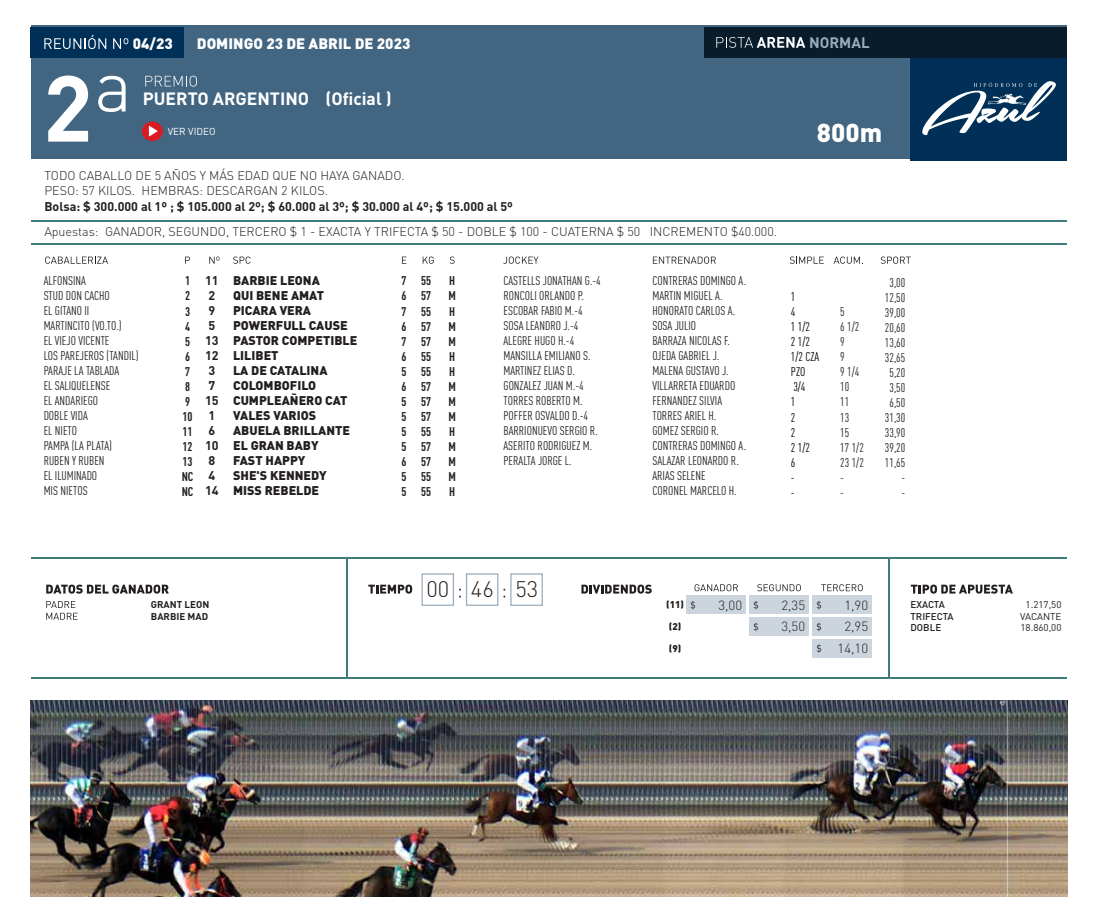
<style>
.page{position:relative;width:1098px;height:922px;background:#fff}
.page>*{position:absolute;margin:0;border:0;box-sizing:border-box;transform-origin:0 0}
.t1{font:700 92px "DIN Pro";color:#fff}
.t2{font:900 25.62px "DIN Pro";color:#fff}
.t3{font:300 22.25px "DIN Pro";color:#231f20}
.t4{font:700 17.62px "DIN Pro";color:#fff}
.t5{font:900 15px "DIN Pro";color:#fff}
.t6{font:700 15px "DIN Pro";color:#99acbc}
.t7{font:300 13.25px "DIN Pro";color:#231f20}
.t8{font:12.5px/15px "FFDIN Pro Cond";color:#231f20}
.t9{font:900 12.5px/15px "DIN Pro";color:#231f20}
.t10{font:300 12.5px/15px "DIN Pro";color:#231f20}
.t11{font:700 12.5px/15px "DIN Pro";color:#231f20}
.t12{font:700 12.5px/15px "FFDIN Pro Cond";color:#231f20;text-align:justify}
.t13{font:12.5px/15px "FFDIN Pro Cond";color:#000}
.t14{font:10px "DIN Pro";color:#fff}
.t15{font:9.75px/11.8px "DIN Pro";color:#231f20;text-align:center}
.t16{font:500 9.75px/11.8px "DIN Pro";color:#231f20}
.t17{font:700 9.75px/11.8px "DIN Pro";color:#231f20}
.t18{font:900 9.75px "DIN Pro";color:#231f20}
</style>
<div class="page">
<div style="left:31px;top:25px;width:1035px;height:134px;background:#426682"></div>
<div style="left:910px;top:27px;width:156px;height:134px;background:#003057"></div>
<div style="left:31px;top:27px;width:153px;height:30px;background:#003057"></div>
<div style="left:704px;top:27px;width:362px;height:30px;background:#081c2c"></div>
<hr style="left:31px;top:557px;width:1035px;height:2px;background:#3f7c7d">
<hr style="left:31px;top:677px;width:1035px;height:1px;background:#3f7c7d">
<hr style="left:347px;top:557px;width:1px;height:121px;background:#3f7c7d">
<hr style="left:888px;top:557px;width:2px;height:121px;background:#3f7c7d">
<div style="left:421px;top:573px;width:33px;height:32px;border:1px solid #99acbc"></div>
<div style="left:466px;top:573px;width:32px;height:32px;border:1px solid #99acbc"></div>
<div style="left:510px;top:573px;width:33px;height:32px;border:1px solid #99acbc"></div>
<hr style="left:31px;top:220px;width:1035px;height:1px;background:#3f7c7d">
<hr style="left:31px;top:243px;width:1035px;height:1px;background:#3f7c7d">
<svg style="left:44px;top:35px;width:62px;height:14px"></svg>
<svg style="left:113px;top:38px;width:15px;height:11px"></svg>
<svg style="left:716px;top:37px;width:89px;height:11px"></svg>
<svg style="left:98px;top:76px;width:28px;height:36px"></svg>
<svg style="left:145px;top:76px;width:52px;height:11px"></svg>
<svg style="left:45px;top:256px;width:63px;height:8px"></svg>
<svg style="left:233px;top:256px;width:17px;height:8px"></svg>
<svg style="left:503px;top:256px;width:35px;height:8px"></svg>
<svg style="left:653px;top:256px;width:63px;height:8px"></svg>
<svg style="left:790px;top:256px;width:33px;height:8px"></svg>
<svg style="left:880px;top:256px;width:30px;height:8px"></svg>
<svg style="left:833px;top:256px;width:27px;height:8px"></svg>
<svg style="left:185px;top:256px;width:5px;height:8px"></svg>
<svg style="left:402px;top:256px;width:4px;height:8px"></svg>
<svg style="left:422px;top:256px;width:12px;height:8px"></svg>
<svg style="left:450px;top:256px;width:4px;height:8px"></svg>
<svg style="left:209px;top:256px;width:10px;height:8px"></svg>
<svg style="left:368px;top:584px;width:44px;height:9px"></svg>
<svg style="left:46px;top:584px;width:123px;height:9px"></svg>
<svg style="left:581px;top:584px;width:70px;height:9px"></svg>
<svg style="left:910px;top:584px;width:102px;height:9px"></svg>
<svg style="left:694px;top:584px;width:44px;height:7px"></svg>
<svg style="left:757px;top:584px;width:43px;height:7px"></svg>
<svg style="left:821px;top:584px;width:41px;height:7px"></svg>
<div style="left:686px;top:595px;width:59px;height:19px;background:#ccd5dd"></div>
<svg style="left:690px;top:601px;width:5px;height:8px"></svg>
<div style="left:749px;top:595px;width:59px;height:19px;background:#ccd5dd"></div>
<svg style="left:753px;top:601px;width:5px;height:8px"></svg>
<div style="left:812px;top:595px;width:59px;height:19px;background:#ccd5dd"></div>
<svg style="left:816px;top:601px;width:5px;height:8px"></svg>
<div style="left:749px;top:617px;width:59px;height:19px;background:#ccd5dd"></div>
<svg style="left:753px;top:622px;width:5px;height:9px"></svg>
<div style="left:812px;top:617px;width:59px;height:19px;background:#ccd5dd"></div>
<svg style="left:816px;top:622px;width:5px;height:9px"></svg>
<div style="left:812px;top:639px;width:59px;height:18px;background:#ccd5dd"></div>
<svg style="left:816px;top:644px;width:5px;height:8px"></svg>
<svg style="left:46px;top:601px;width:32px;height:18px"></svg>
<svg style="left:922px;top:81px;width:133px;height:54px"></svg>
<img style="left:31px;top:700px;width:1036px;height:196px">
<div style="left:142px;top:122px;width:21px;height:19px;background:#db1b24;border-radius:50%"></div>
<svg style="left:149px;top:126px;width:9px;height:10px"></svg>
<h1 class="t1" style="left:43px;top:46px;width:51px">2</h1>
<p class="t5" style="left:133px;top:33px;width:41px">04/23</p>
<p class="t6" style="left:809px;top:32px;width:62px">NORMAL</p>
<p class="t5" style="left:197px;top:33px;width:215px">DOMINGO 23 DE ABRIL DE 2023</p>
<h3 class="t4" style="left:143px;top:87px;width:250px">PUERTO ARGENTINO (Oficial )</h3>
<p class="t14" style="left:168px;top:125px;width:50px">VER VIDEO</p>
<h2 class="t2" style="left:817px;top:115px;width:67px">800m</h2>
<p class="t10" style="left:44px;top:167px;width:362px">TODO CABALLO DE 5 AÑOS Y MÁS EDAD QUE NO HAYA GANADO.<br>PESO: 57 KILOS. HEMBRAS: DESCARGAN 2 KILOS.</p>
<p class="t11" style="left:44px;top:198px;width:470px">Bolsa: $ 300.000 al 1º ; $ 105.000 al 2º; $ 60.000 al 3º; $ 30.000 al 4º; $ 15.000 al 5º</p>
<p class="t10" style="left:44px;top:223px;width:734px">Apuestas: GANADOR, SEGUNDO, TERCERO $ 1 - EXACTA Y TRIFECTA $ 50 - DOBLE $ 100 - CUATERNA $ 50 INCREMENTO $40.000.</p>
<p class="t8" style="left:44px;top:272px;width:96px">ALFONSINA<br>STUD DON CACHO<br>EL GITANO II<br>MARTINCITO (VO.TO.)<br>EL VIEJO VICENTE<br>LOS PAREJEROS (TANDIL)<br>PARAJE LA TABLADA<br>EL SALIQUELENSE<br>EL ANDARIEGO<br>DOBLE VIDA<br>EL NIETO<br>PAMPA (LA PLATA)<br>RUBEN Y RUBEN<br>EL ILUMINADO<br>MIS NIETOS</p>
<p class="t12" style="left:182px;top:272px;width:13px;text-align:left">1<br>2<br>3<br>4<br>5<br>6<br>7<br>8<br>9<br>10<br>11<br>12<br>13<br>NC<br>NC</p>
<p class="t11" style="left:205px;top:272px;width:15px">11<br>2<br>9<br>5<br>13<br>12<br>3<br>7<br>15<br>1<br>6<br>10<br>8<br>4<br>14</p>
<p class="t9" style="left:233px;top:272px;width:126px">BARBIE LEONA<br>QUI BENE AMAT<br>PICARA VERA<br>POWERFULL CAUSE<br>PASTOR COMPETIBLE<br>LILIBET<br>LA DE CATALINA<br>COLOMBOFILO<br>CUMPLEAÑERO CAT<br>VALES VARIOS<br>ABUELA BRILLANTE<br>EL GRAN BABY<br>FAST HAPPY<br>SHE'S KENNEDY<br>MISS REBELDE</p>
<p class="t12" style="left:401px;top:272px;width:7px">7<br>6<br>7<br>6<br>7<br>6<br>5<br>6<br>5<br>5<br>5<br>5<br>6<br>5<br>5</p>
<p class="t12" style="left:421px;top:272px;width:12px">55<br>57<br>55<br>57<br>57<br>55<br>55<br>57<br>57<br>57<br>55<br>57<br>57<br>55<br>55</p>
<p class="t12" style="left:448px;top:272px;width:9px">H M H M M H H M M M H M M M H</p>
<p class="t8" style="left:503px;top:272px;width:99px">CASTELLS JONATHAN G.-4<br>RONCOLI ORLANDO P.<br>ESCOBAR FABIO M.-4<br>SOSA LEANDRO J.-4<br>ALEGRE HUGO H.-4<br>MANSILLA EMILIANO S.<br>MARTINEZ ELIAS D.<br>GONZALEZ JUAN M.-4<br>TORRES ROBERTO M.<br>POFFER OSVALDO D.-4<br>BARRIONUEVO SERGIO R.<br>ASERITO RODRIGUEZ M.<br>PERALTA JORGE L.</p>
<p class="t8" style="left:652px;top:272px;width:95px">CONTRERAS DOMINGO A.<br>MARTIN MIGUEL A.<br>HONORATO CARLOS A.<br>SOSA JULIO<br>BARRAZA NICOLAS F.<br>OJEDA GABRIEL J.<br>MALENA GUSTAVO J.<br>VILLARRETA EDUARDO<br>FERNANDEZ SILVIA<br>TORRES ARIEL H.<br>GOMEZ SERGIO R.<br>CONTRERAS DOMINGO A.<br>SALAZAR LEONARDO R.<br>ARIAS SELENE<br>CORONEL MARCELO H.</p>
<p class="t13" style="left:791px;top:288px;width:30px">1<br>4<br>1 1/2<br>2 1/2<br>1/2 CZA<br>PZO<br>3/4<br>1<br>2<br>2<br>2 1/2<br>6<br>-<br>-</p>
<p class="t8" style="left:840px;top:303px;width:25px">5<br>6 1/2<br>9<br>9<br>9 1/4<br>10<br>11<br>13<br>15<br>17 1/2<br>23 1/2 -<br>-</p>
<p class="t8" style="left:885px;top:274px;width:22px;text-align:right">3,00<br>12,50<br>39,00<br>20,60<br>13,60<br>32,65<br>5,20<br>3,50<br>6,50<br>31,30<br>33,90<br>39,20<br>11,65 -<br>-</p>
<h3 class="t3" style="left:426px;top:574px;width:113px">00 46 53</h3>
<p class="t18" style="left:666px;top:597px;width:19px">(11)</p>
<p class="t7" style="left:718px;top:595px;width:25px">3,00</p>
<p class="t7" style="left:781px;top:595px;width:25px">2,35</p>
<p class="t7" style="left:844px;top:595px;width:25px">1,90</p>
<p class="t18" style="left:669px;top:619px;width:14px">(2)</p>
<p class="t7" style="left:781px;top:617px;width:25px">3,50</p>
<p class="t7" style="left:844px;top:617px;width:25px">2,95</p>
<p class="t18" style="left:669px;top:641px;width:14px">(9)</p>
<p class="t7" style="left:837px;top:638px;width:32px">14,10</p>
<p class="t17" style="left:151px;top:598px;width:60px">GRANT LEON<br>BARBIE MAD</p>
<p class="t15" style="left:1020px;top:598px;width:43px">1.217,50<br>VACANTE<br>18.860,00</p>
<p class="t16" style="left:910px;top:598px;width:45px">EXACTA<br>TRIFECTA<br>DOBLE</p>
</div>
